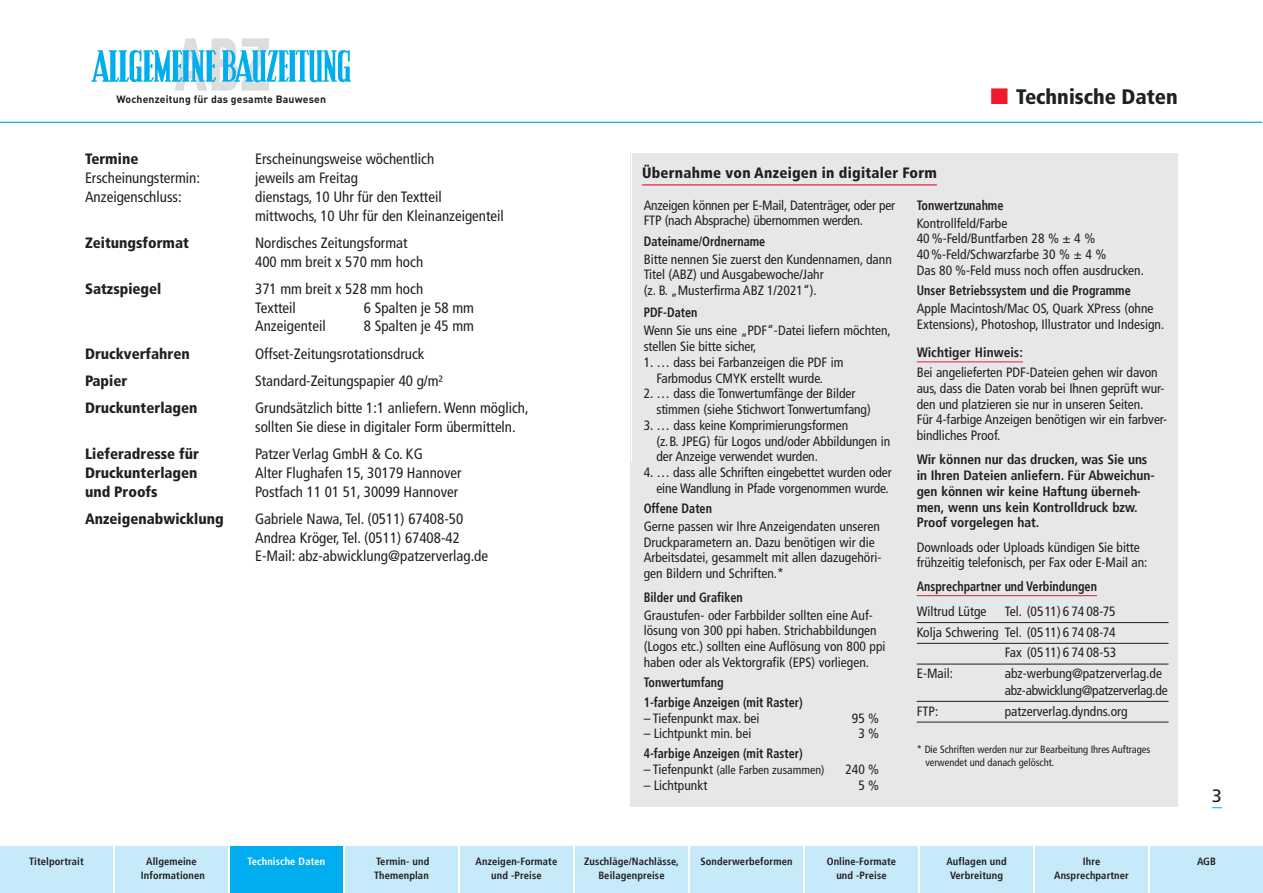
<style>
.page{position:relative;width:1263px;height:893px;background:#fff}
.page>*{position:absolute;margin:0;border:0;box-sizing:border-box;transform-origin:0 0}
.t1{font:900 condensed 21px "Frutiger";color:#231f20}
.t2{font:18px "Frutiger";color:#231f20}
.t3{font:condensed 15px/18.8px "Frutiger";color:#231f20}
.t4{font:900 condensed 15px "Frutiger";color:#231f20}
.t5{font:condensed 13.5px/15.8px "Frutiger";letter-spacing:-.005em;color:#231f20}
.t6{font:700 condensed 13.5px/20px "Frutiger";color:#231f20;scale:.9 1}
.t7{font:700 condensed 13.5px/15.8px "Frutiger";color:#231f20}
.t8{font:condensed 12px "Frutiger";color:#231f20}
.t9{font:700 condensed 10.5px/13.5px "Frutiger";letter-spacing:.01em;color:#231f20;text-align:center}
.t10{font:condensed 10.5px/13.5px "Frutiger";letter-spacing:-.005em;color:#231f20}
.t11{font:10.5px "DIN Bold Alternate";letter-spacing:.015em;color:#231f20}
.t12{font:700 condensed 10.5px "Frutiger";letter-spacing:.01em;color:#fff}
.s1{color:#ee1b2d}
.s2{font-size:13.5px}
</style>
<div class="page">
<div style="left:630px;top:153px;width:548px;height:654px;background:#e6e7e9"></div>
<hr style="left:642px;top:184px;width:295px;height:2px;background:#ee1b2d">
<hr style="left:0;top:122px;width:1262px;height:1px;background:#00aeef">
<hr style="left:631px;top:153px;width:1px;height:309px;background:#fff">
<hr style="left:917px;top:361px;width:106px;height:1px;background:#ee1b2d">
<hr style="left:917px;top:595px;width:180px;height:1px;background:#da2031">
<hr style="left:917px;top:622px;width:251px;height:1px;background:#231f20">
<hr style="left:917px;top:643px;width:251px;height:1px;background:#231f20">
<hr style="left:917px;top:664px;width:251px;height:1px;background:#231f20">
<hr style="left:917px;top:701px;width:251px;height:1px;background:#231f20">
<hr style="left:917px;top:722px;width:251px;height:1px;background:#231f20">
<svg style="left:91px;top:38px;width:260px;height:53px"></svg>
<div style="left:0;top:846px;width:113px;height:47px;background:#c6eafa"></div>
<div style="left:115px;top:846px;width:113px;height:47px;background:#c6eafa"></div>
<div style="left:230px;top:846px;width:113px;height:47px;background:#00aeef"></div>
<div style="left:345px;top:846px;width:113px;height:47px;background:#c6eafa"></div>
<div style="left:460px;top:846px;width:113px;height:47px;background:#c6eafa"></div>
<div style="left:575px;top:846px;width:113px;height:47px;background:#c6eafa"></div>
<div style="left:690px;top:846px;width:113px;height:47px;background:#c6eafa"></div>
<div style="left:805px;top:846px;width:113px;height:47px;background:#c6eafa"></div>
<div style="left:920px;top:846px;width:113px;height:47px;background:#c6eafa"></div>
<div style="left:1035px;top:846px;width:113px;height:47px;background:#c6eafa"></div>
<div style="left:1150px;top:846px;width:113px;height:47px;background:#c6eafa"></div>
<p class="t11" style="left:116px;top:95px;width:211px">Wochenzeitung für das gesamte Bauwesen</p>
<p class="t4" style="left:85px;top:153px;width:55px">Termine</p>
<p class="t3" style="left:255px;top:151px;width:181px">Erscheinungsweise wöchentlich</p>
<p class="t3" style="left:85px;top:170px;width:116px">Erscheinungstermin:</p>
<p class="t3" style="left:255px;top:170px;width:104px">jeweils am Freitag</p>
<p class="t3" style="left:85px;top:188px;width:98px">Anzeigenschluss:</p>
<p class="t3" style="left:255px;top:188px;width:250px">dienstags, 10 Uhr für den Textteil mittwochs, 10 Uhr für den Kleinanzeigenteil</p>
<p class="t4" style="left:85px;top:237px;width:105px">Zeitungsformat</p>
<p class="t3" style="left:255px;top:234px;width:170px">Nordisches Zeitungsformat<br>400 mm breit x 570 mm hoch</p>
<p class="t4" style="left:85px;top:283px;width:78px">Satzspiegel</p>
<p class="t3" style="left:255px;top:280px;width:170px">371 mm breit x 528 mm hoch<br>Textteil</p>
<p class="t3" style="left:364px;top:299px;width:112px">6 Spalten je 58 mm</p>
<p class="t3" style="left:255px;top:318px;width:72px">Anzeigenteil</p>
<p class="t3" style="left:364px;top:318px;width:112px">8 Spalten je 45 mm</p>
<p class="t4" style="left:85px;top:347px;width:106px">Druckverfahren</p>
<p class="t3" style="left:255px;top:345px;width:171px">Offset-Zeitungsrotationsdruck</p>
<p class="t4" style="left:85px;top:375px;width:44px">Papier</p>
<p class="t3" style="left:255px;top:372px;width:189px">Standard-Zeitungspapier 40 g/m²</p>
<p class="t4" style="left:85px;top:402px;width:114px">Druckunterlagen</p>
<p class="t3" style="left:255px;top:400px;width:275px">Grundsätzlich bitte 1:1 anliefern. Wenn möglich, sollten Sie diese in digitaler Form übermitteln.</p>
<p class="t4" style="left:85px;top:448px;width:115px">Lieferadresse für</p>
<p class="t3" style="left:255px;top:446px;width:169px">Patzer Verlag GmbH &amp; Co. KG</p>
<p class="t4" style="left:85px;top:467px;width:114px">Druckunterlagen</p>
<p class="t3" style="left:255px;top:464px;width:208px">Alter Flughafen 15, 30179 Hannover</p>
<p class="t4" style="left:85px;top:485px;width:74px">und Proofs</p>
<p class="t3" style="left:255px;top:483px;width:205px">Postfach 11 01 51, 30099 Hannover</p>
<p class="t4" style="left:85px;top:513px;width:140px">Anzeigenabwicklung</p>
<p class="t3" style="left:255px;top:510px;width:234px">Gabriele Nawa, Tel. (0511) 67408-50<br>Andrea Kröger, Tel. (0511) 67408-42<br>E-Mail: abz-abwicklung@patzerverlag.de</p>
<p class="t4" style="left:642px;top:167px;width:296px">Übernahme von Anzeigen in digitaler Form</p>
<h1 class="t1" style="left:990px;top:88px;width:189px"><span class="s1">■</span> Technische Daten</h1>
<p class="t5" style="left:644px;top:198px;width:253px">Anzeigen können per E-Mail, Datenträger, oder per<br>FTP (nach Absprache) übernommen werden.</p>
<p class="t6" style="left:644px;top:232px;width:137px">Dateiname/Ordnername</p>
<p class="t5" style="left:644px;top:252px;width:250px">Bitte nennen Sie zuerst den Kundennamen, dann<br>Titel (ABZ) und Ausgabewoche/Jahr<br>(z. B. „Musterfirma ABZ 1/2021“).</p>
<p class="t6" style="left:644px;top:304px;width:61px">PDF-Daten</p>
<p class="t5" style="left:644px;top:324px;width:249px">Wenn Sie uns eine „PDF“-Datei liefern möchten, stellen Sie bitte sicher,</p>
<p class="t5" style="left:644px;top:355px;width:201px;text-align:center">1. … dass bei Farbanzeigen die PDF im<br>Farbmodus CMYK erstellt wurde.</p>
<p class="t5" style="left:656px;top:387px;width:216px;text-indent:-13px">2. … dass die Tonwertumfänge der Bilder stimmen (siehe Stichwort Tonwertumfang)</p>
<p class="t5" style="left:656px;top:418px;width:235px;text-indent:-13px">3. … dass keine Komprimierungsformen<br>(z. B. JPEG) für Logos und/oder Abbildungen in der Anzeige verwendet wurden.</p>
<p class="t5" style="left:644px;top:466px;width:250px;text-align:right">4. … dass alle Schriften eingebettet wurden oder eine Wandlung in Pfade vorgenommen wurde.</p>
<p class="t6" style="left:644px;top:500px;width:77px">Offene Daten</p>
<p class="t5" style="left:644px;top:519px;width:239px">Gerne passen wir Ihre Anzeigendaten unseren Druckparametern an. Dazu benötigen wir die Arbeitsdatei, gesammelt mit allen dazugehöri&shy;gen Bildern und Schriften.*</p>
<p class="t6" style="left:644px;top:588px;width:112px">Bilder und Grafiken</p>
<p class="t5" style="left:644px;top:608px;width:243px">Graustufen- oder Farbbilder sollten eine Auf&shy;lösung von 300 ppi haben. Strich abbildungen (Logos etc.) sollten eine Auflösung von 800 ppi haben oder als Vektorgrafik (EPS) vorliegen.</p>
<p class="t6" style="left:644px;top:674px;width:178px">Tonwertumfang<br>1-farbige Anzeigen (mit Raster)</p>
<p class="t5" style="left:644px;top:711px;width:117px">– Tiefenpunkt max. bei</p>
<p class="t5" style="left:852px;top:711px;width:29px">95 %</p>
<p class="t5" style="left:644px;top:727px;width:109px">– Lichtpunkt min. bei</p>
<p class="t5" style="left:858px;top:727px;width:22px">3 %</p>
<p class="t6" style="left:644px;top:745px;width:178px">4-farbige Anzeigen (mit Raster)</p>
<p class="t8" style="left:644px;top:765px;width:182px"><span class="s2">– Tiefenpunkt</span> (alle Farben zusammen)</p>
<p class="t5" style="left:845px;top:763px;width:35px">240 %</p>
<p class="t5" style="left:644px;top:778px;width:65px">– Lichtpunkt</p>
<p class="t5" style="left:858px;top:778px;width:22px">5 %</p>
<p class="t6" style="left:917px;top:196px;width:98px">Tonwertzunahme</p>
<p class="t5" style="left:917px;top:216px;width:229px">Kontrollfeld/Farbe<br>40 %-Feld/Buntfarben 28 % ± 4 %<br>40%-Feld/Schwarzfarbe 30 % ± 4 %<br>Das 80 %-Feld muss noch offen ausdrucken.</p>
<p class="t6" style="left:917px;top:282px;width:239px">Unser Betriebssystem und die Programme</p>
<p class="t5" style="left:917px;top:301px;width:249px">Apple Macintosh/Mac OS, Quark XPress (ohne<br>Ex ten sions), Photoshop, Illus trator und Indesign.</p>
<p class="t7" style="left:917px;top:346px;width:108px">Wichtiger Hinweis:</p>
<p class="t5" style="left:917px;top:366px;width:252px">Bei angelieferten PDF-Dateien gehen wir davon aus, dass die Daten vorab bei Ihnen geprüft wur&shy;den und platzieren sie nur in unseren Seiten.<br>Für 4-farbige Anzeigen benötigen wir ein farbver&shy;bindliches Proof.</p>
<p class="t7" style="left:917px;top:453px;width:239px">Wir können nur das drucken, was Sie uns in Ihren Dateien anliefern. Für Abweichun&shy;gen können wir keine Haftung überneh&shy;men, wenn uns kein Kontrolldruck bzw.<br>Proof vorgelegen hat.</p>
<p class="t5" style="left:917px;top:540px;width:232px">Downloads oder Uploads kündigen Sie bitte früh zeitig telefonisch, per Fax oder E-Mail an:</p>
<p class="t6" style="left:917px;top:578px;width:202px">Ansprechpartner und Verbindungen</p>
<p class="t5" style="left:917px;top:604px;width:71px">Wiltrud Lütge</p>
<p class="t5" style="left:1005px;top:604px;width:112px">Tel. (0511) 6 74 08-75</p>
<p class="t5" style="left:917px;top:625px;width:200px">Kolja Schwering Tel. (0511) 6 74 08-74</p>
<p class="t5" style="left:1005px;top:646px;width:113px">Fax (0511) 6 74 08-53</p>
<p class="t5" style="left:917px;top:667px;width:38px">E-Mail:</p>
<p class="t5" style="left:1005px;top:666px;width:164px;line-height:16.5px">abz-werbung@patzerverlag.de abz-abwicklung@patzerverlag.de</p>
<p class="t5" style="left:917px;top:704px;width:23px">FTP:</p>
<p class="t5" style="left:1005px;top:704px;width:124px">patzerverlag.dyndns.org</p>
<p class="t10" style="left:925px;top:743px;width:226px;text-indent:-9px">* Die Schriften werden nur zur Bearbeitung Ihres Auftrages verwendet und danach gelöscht.</p>
<h2 class="t2" style="left:1212px;top:789px;width:12px">3</h2>
<p class="t9" style="left:29px;top:856px;width:56px">Titelportrait</p>
<p class="t9" style="left:141px;top:856px;width:66px">Allgemeine<br>Informationen</p>
<p class="t12" style="left:248px;top:858px;width:79px">Technische Daten</p>
<p class="t9" style="left:374px;top:856px;width:57px;text-align:left">Termin- und<br>Themenplan</p>
<p class="t9" style="left:476px;top:856px;width:83px">Anzeigen-Formate und -Preise</p>
<p class="t9" style="left:584px;top:856px;width:96px">Zuschläge/Nachlässe,<br>Beilagenpreise</p>
<p class="t9" style="left:700px;top:856px;width:93px">Sonderwerbeformen</p>
<p class="t9" style="left:827px;top:856px;width:71px">Online-Formate und -Preise</p>
<p class="t9" style="left:946px;top:856px;width:62px">Auflagen und<br>Verbreitung</p>
<p class="t9" style="left:1054px;top:856px;width:76px">Ihre<br>Ansprechpartner</p>
<p class="t9" style="left:1197px;top:856px;width:21px">AGB</p>
</div>
